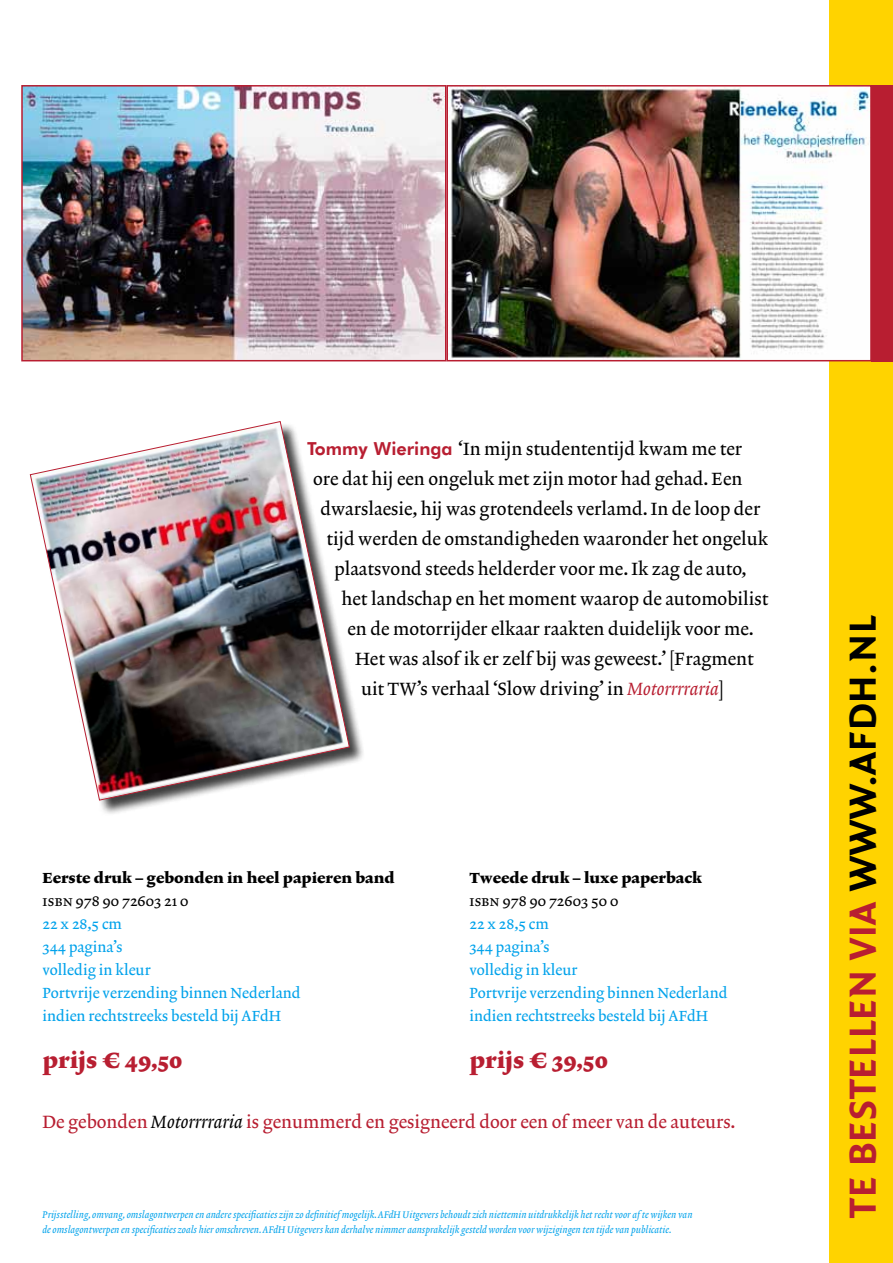
<style>
.page{position:relative;width:893px;height:1263px;background:#fff}
.page>*{position:absolute;margin:0;border:0;box-sizing:border-box;transform-origin:0 0}
.t1{font:700 40.5px "Quadraat Sans";letter-spacing:.025em;color:#b81e31}
.t2{font:23.1px "Lexicon No 2 F Roman Txt";color:#b81e31}
.t3{font:18px "Lexicon No 2 A Roman Txt";color:#000}
.t4{font:18px "Lexicon No 2 A Roman Txt";color:#b81e31}
.t5{font:14.85px/23.1px "Lexicon No 2 A Roman Txt";color:#00a2eb}
.t6{font:14.85px "Lexicon No 2 F Roman Txt";color:#000}
.t7{font:9.75px/15px "Lexicon No 2 A Italic Txt";color:#00a2eb}
.s1{font-family:"Futura BT";font-weight:800;color:#b81e31}
.s2{font-family:"Lexicon No 2 A Italic Txt";color:#b81e31}
.s3{font-size:14.1px}
.s4{font-family:"Lexicon No 2 A Roman SC";color:#000}
.s5{color:#000}
.s6{font-family:"Lexicon No 2 A Italic Txt";color:#000}
</style>
<div class="page">
<div style="left:829px;top:0;width:64px;height:1263px;background:#ffd300"></div>
<img style="left:24px;top:88px;width:419px;height:270px">
<div style="left:21px;top:85px;width:425px;height:276px;border:2px solid #b81e31"></div>
<img style="left:449px;top:88px;width:420px;height:270px">
<div style="left:446px;top:85px;width:426px;height:276px;border:2px solid #b81e31"></div>
<div style="left:31px;top:422px;width:335px;height:395px;background:#000;opacity:.75"></div>
<img style="left:29px;top:421px;width:321px;height:380px">
<div style="left:872px;top:85px;width:21px;height:276px;background:#b81e31"></div>
<p class="t3" style="left:307px;top:438px;width:437px"><span class="s1">Tommy Wieringa</span> ‘In mijn studententijd kwam me ter</p>
<p class="t3" style="left:313px;top:468px;width:431px">ore dat hij een ongeluk met zijn motor had gehad. Een</p>
<p class="t3" style="left:321px;top:498px;width:441px">dwarslaesie, hij was grotendeels verlamd. In de loop der</p>
<p class="t3" style="left:327px;top:528px;width:443px">tijd werden de omstandigheden waaronder het ongeluk</p>
<p class="t3" style="left:334px;top:558px;width:414px">plaatsvond steeds helderder voor me. Ik zag de auto,</p>
<p class="t3" style="left:342px;top:588px;width:428px">het landschap en het moment waarop de automobilist</p>
<p class="t3" style="left:348px;top:618px;width:408px">en de motorrijder elkaar raakten duidelijk voor me.</p>
<p class="t3" style="left:355px;top:648px;width:400px">Het was alsof ik er zelf bij was geweest.’ [Fragment</p>
<p class="t3" style="left:361px;top:678px;width:364px">uit TW’s verhaal ‘Slow driving’ in <span class="s2">Motorrrraria</span>]</p>
<p class="t6" style="left:43px;top:869px;width:354px">Eerste druk <span class="s3">–</span> gebonden in heel papieren band</p>
<p class="t5" style="left:43px;top:890px;width:260px"><span class="s4">isbn</span> <span class="s5">978 90 72603 21 0<br></span>22 x 28,5 cm<br>344 pagina’s<br>volledig in kleur<br>Portvrije verzending binnen Nederland indien rechtstreeks besteld bij AFdH</p>
<p class="t2" style="left:43px;top:1046px;width:142px">prijs ¤ 49,50</p>
<p class="t6" style="left:469px;top:869px;width:234px">Tweede druk <span class="s3">–</span> luxe paperback</p>
<p class="t5" style="left:469px;top:890px;width:260px"><span class="s4">isbn</span> <span class="s5">978 90 72603 50 0<br></span>22 x 28,5 cm<br>344 pagina’s<br>volledig in kleur<br>Portvrije verzending binnen Nederland indien rechtstreeks besteld bij AFdH</p>
<p class="t2" style="left:469px;top:1046px;width:140px">prijs ¤ 39,50</p>
<p class="t4" style="left:43px;top:1111px;width:694px">De gebonden <span class="s6">Motorrrraria</span> is genummerd en gesigneerd door een of meer van de auteurs.</p>
<p class="t7" style="left:43px;top:1207px;width:651px">Prijsstelling, omvang, omslagontwerpen en andere specificaties zijn zo definitief mogelijk. AFdH Uitgevers behoudt zich niettemin uitdrukkelijk het recht voor af te wijken van de omslagontwerpen en specificaties zoals hier omschreven. AFdH Uitgevers kan derhalve nimmer aansprakelijk gesteld worden voor wijzigingen ten tijde van publicatie.</p>
<h1 class="t1" style="left:840px;top:1217px;width:603px;rotate:-90deg">te bestellen via <span class="s5">www.afdh.nl</span></h1>
</div>
